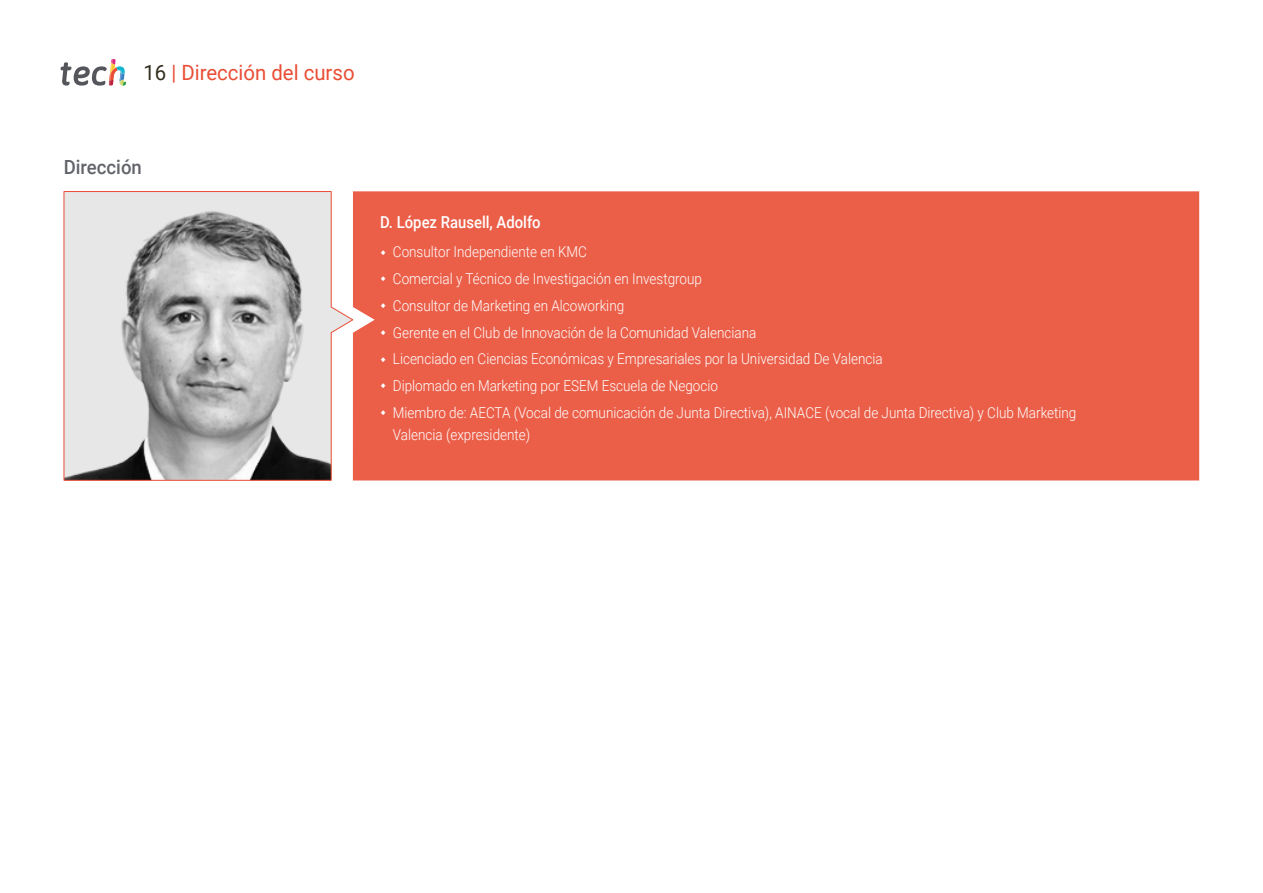
<style>
.page{position:relative;width:1263px;height:893px;background:#fff}
.page>*{position:absolute;margin:0;border:0;box-sizing:border-box;transform-origin:0 0}
.t1{font:21px "Roboto";color:#e94d35}
.t2{font:500 19.5px "Roboto";color:#61646a;scale:.95 1}
.t3{font:500 16.5px "Roboto";color:#fff;scale:.9 1}
.t4{font:300 15px/26.7px "Roboto";color:#fff;scale:.9 1}
.s1{color:#312e20}
</style>
<div class="page">
<svg style="left:61px;top:59px;width:65px;height:27px"></svg>
<div style="left:353px;top:191px;width:846px;height:289px;background:#eb5f49"></div>
<svg style="left:64px;top:191px;width:289px;height:290px;background:#c4c2c2"></svg>
<svg style="left:381px;top:250px;width:4px;height:5px"></svg>
<svg style="left:381px;top:276px;width:4px;height:5px"></svg>
<svg style="left:381px;top:303px;width:4px;height:5px"></svg>
<svg style="left:381px;top:330px;width:4px;height:5px"></svg>
<svg style="left:381px;top:357px;width:4px;height:5px"></svg>
<svg style="left:381px;top:383px;width:4px;height:5px"></svg>
<svg style="left:381px;top:410px;width:4px;height:5px"></svg>
<h1 class="t1" style="left:144px;top:57px;width:213px"><span class="s1">16</span> | Dirección del curso</h1>
<h2 class="t2" style="left:64px;top:153px;width:84px">Dirección</h2>
<p class="t3" style="left:380px;top:211px;width:180px">D. López Rausell, Adolfo</p>
<p class="t4" style="left:393px;top:238px;width:761px">Consultor Independiente en KMC<br>Comercial y Técnico de Investigación en Investgroup<br>Consultor de Marketing en Alcoworking<br>Gerente en el Club de Innovación de la Comunidad Valenciana<br>Licenciado en Ciencias Económicas y Empresariales por la Universidad De Valencia<br>Diplomado en Marketing por ESEM Escuela de Negocio<br>Miembro de: AECTA (Vocal de comunicación de Junta Directiva), AINACE (vocal de Junta Directiva) y Club Marketing</p>
<p class="t4" style="left:393px;top:421px;width:154px">Valencia (expresidente)</p>
</div>
